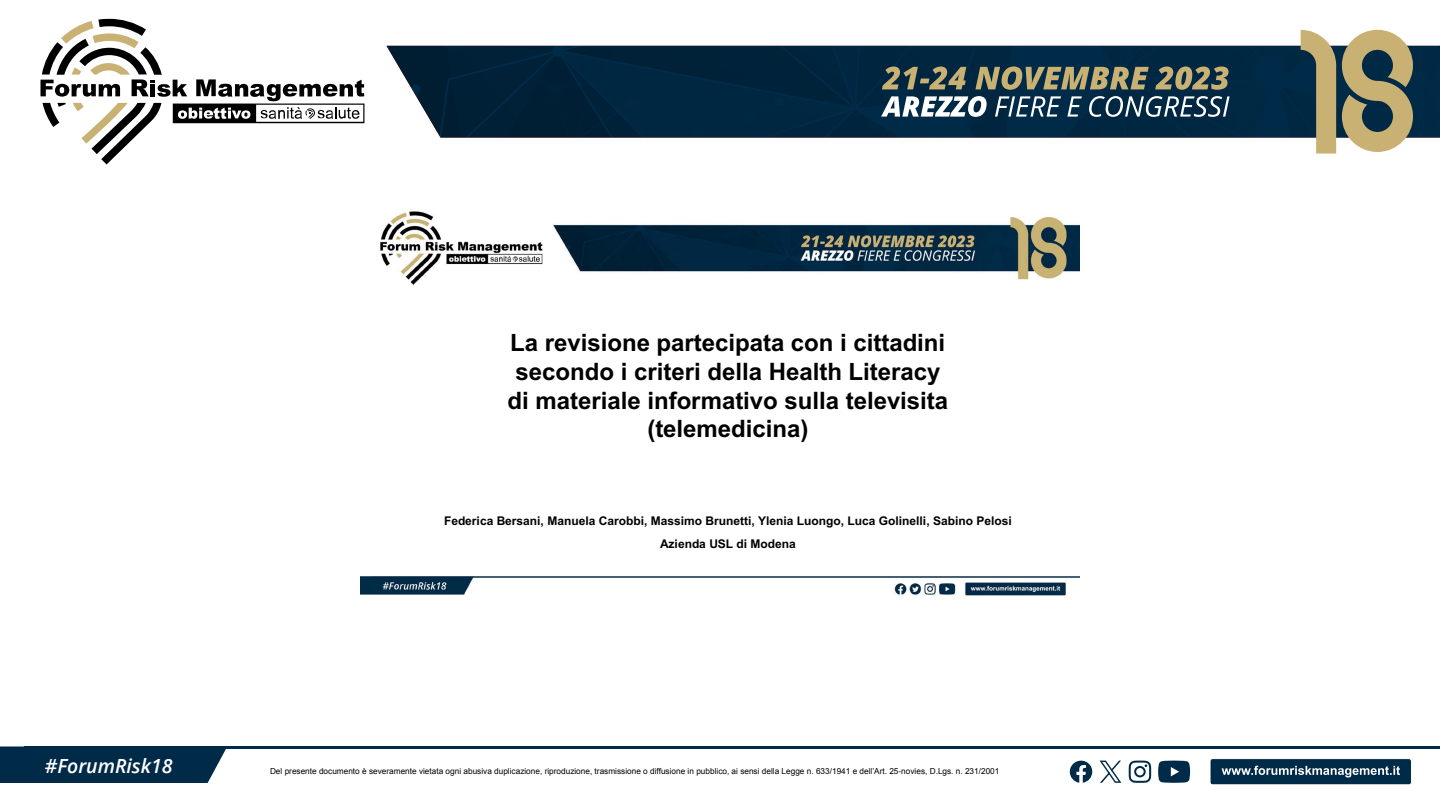
<style>
.page{position:relative;width:1440px;height:810px;background:#fff}
.page>*{position:absolute;margin:0;border:0;box-sizing:border-box;transform-origin:0 0}
.t1{font:700 24px/28.7px "Arial";color:#000;text-align:center}
.t2{font:italic 600 19.5px "Open Sans";color:#fff}
.t3{font:700 12px/23.2px "Arial";color:#000;text-align:center}
.t4{font:8.25px "Arial";color:#000}
</style>
<div class="page">
<div style="left:0;top:746px;width:226px;height:37px;background:#002b48"></div>
<div style="left:1210px;top:759px;width:201px;height:26px;background:#002b48;border-radius:3px"></div>
<div style="left:1210px;top:758px;width:202px;height:27px;border:1px solid #fff;border-radius:3px"></div>
<svg style="left:1222px;top:766px;width:178px;height:11px"></svg>
<hr style="left:24px;top:746px;width:1416px;height:3px;background:#002b48">
<img style="left:386px;top:46px;width:1054px;height:92px">
<svg style="left:1342px;top:30px;width:71px;height:122px;background:#9a9575"></svg>
<svg style="left:1301px;top:30px;width:35px;height:124px;background:#929074"></svg>
<svg style="left:40px;top:19px;width:324px;height:145px"></svg>
<svg style="left:881px;top:96px;width:349px;height:21px"></svg>
<svg style="left:882px;top:66px;width:347px;height:24px;background:#656c5b"></svg>
<svg style="left:1129px;top:761px;width:22px;height:22px"></svg>
<svg style="left:1158px;top:761px;width:32px;height:22px"></svg>
<svg style="left:1070px;top:761px;width:22px;height:22px"></svg>
<svg style="left:1100px;top:761px;width:21px;height:22px"></svg>
<img style="left:360px;top:211px;width:720px;height:385px">
<h1 class="t1" style="left:508px;top:329px;width:442px">La revisione partecipata con i cittadini secondo i criteri della Health Literacy di materiale informativo sulla televisita (telemedicina)</h1>
<h3 class="t3" style="left:444px;top:509px;width:569px">Federica Bersani, Manuela Carobbi, Massimo Brunetti, Ylenia Luongo, Luca Golinelli, Sabino Pelosi<br>Azienda USL di Modena</h3>
<h2 class="t2" style="left:45px;top:752px;width:129px">#ForumRisk18</h2>
<p class="t4" style="left:270px;top:766px;width:731px">Del presente documento è severamente vietata ogni abusiva duplicazione, riproduzione, trasmissione o diffusione in pubblico, ai sensi della Legge n. 633/1941 e dell’Art. 25-novies, D.Lgs. n. 231/2001</p>
</div>
